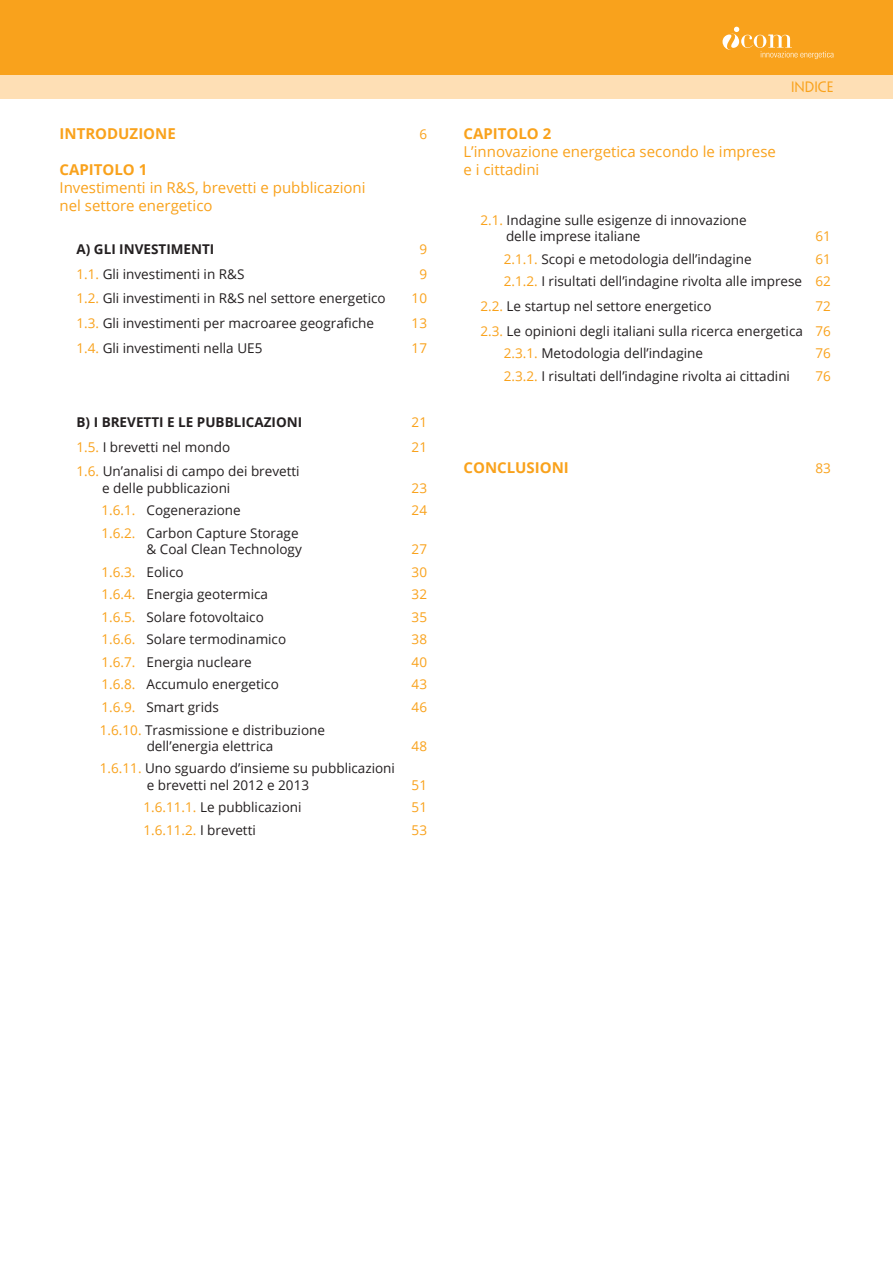
<style>
.page{position:relative;width:893px;height:1263px;background:#fff}
.page>*{position:absolute;margin:0;border:0;box-sizing:border-box;transform-origin:0 0}
.Sottotitolo_-_Titoli{font:15px/18px "Open Sans";color:#f9a21c}
.Titoli_1__liv{font:700 15px "Open Sans";color:#f9a21c}
.Rientro_2__liv{font:13.5px/16.2px "Open Sans";color:#231f20;text-align:right}
.Rientro_1__liv{font:13.5px/16.2px "Open Sans";color:#231f20}
.Rientro_2__liv-2{font:13.5px "Open Sans";color:#f9a21c}
.Rientro_1__liv-2{font:700 13.5px "Open Sans";color:#231f20}
.Rientro_1__liv-3{font:13.5px "Open Sans";color:#f9a21c}
.Testatina{font:13.5px "Penumbra Sans Std";color:#f9a21c}
.Titoli_1__liv-2{font:13.5px "Open Sans";color:#f9a21c}
.s1{color:#f9a21c}
.s2{color:#231f20}
</style>
<div class="page">
<div style="left:0;top:75px;width:893px;height:23px;background:#fedfb5"></div>
<div style="left:0;top:0;width:893px;height:75px;background:#f9a21c"></div>
<svg style="left:722px;top:27px;width:111px;height:32px;background:#f9ae3b"></svg>
<p class="Titoli_1__liv" style="left:60px;top:123px;width:118px">INTRODUZIONE</p>
<p class="Titoli_1__liv-2" style="left:419px;top:125px;width:9px">6</p>
<p class="Titoli_1__liv" style="left:60px;top:159px;width:89px">CAPITOLO 1</p>
<p class="Sottotitolo_-_Titoli" style="left:60px;top:178px;width:308px">Investimenti in R&amp;S, brevetti e pubblicazioni nel settore energetico</p>
<p class="Rientro_1__liv-2" style="left:77px;top:240px;width:139px">A) GLI INVESTIMENTI</p>
<p class="Rientro_1__liv-3" style="left:419px;top:240px;width:9px">9</p>
<p class="Rientro_1__liv" style="left:77px;top:265px;width:169px"><span class="s1">1.1.</span> Gli investimenti in R&amp;S</p>
<p class="Rientro_1__liv-3" style="left:419px;top:265px;width:9px">9</p>
<p class="Rientro_1__liv" style="left:77px;top:290px;width:311px"><span class="s1">1.2.</span> Gli investimenti in R&amp;S nel settore energetico</p>
<p class="Rientro_1__liv-3" style="left:412px;top:289px;width:17px">10</p>
<p class="Rientro_1__liv" style="left:77px;top:315px;width:299px"><span class="s1">1.3.</span> Gli investimenti per macroaree geografiche</p>
<p class="Rientro_1__liv-3" style="left:412px;top:314px;width:17px">13</p>
<p class="Rientro_1__liv" style="left:77px;top:339px;width:187px"><span class="s1">1.4.</span> Gli investimenti nella UE5</p>
<p class="Rientro_1__liv-3" style="left:412px;top:339px;width:17px">17</p>
<p class="Rientro_1__liv-2" style="left:77px;top:412px;width:227px">B) I BREVETTI E LE PUBBLICAZIONI</p>
<p class="Rientro_1__liv-3" style="left:412px;top:413px;width:17px">21</p>
<p class="Rientro_1__liv" style="left:77px;top:438px;width:155px"><span class="s1">1.5.</span> I brevetti nel mondo</p>
<p class="Rientro_1__liv-3" style="left:412px;top:437px;width:17px">21</p>
<p class="Rientro_1__liv" style="left:102px;top:463px;width:199px;text-indent:-26px"><span class="s1">1.6.</span> Un’analisi di campo dei brevetti e delle pubblicazioni</p>
<p class="Rientro_1__liv-3" style="left:412px;top:478px;width:17px">23</p>
<p class="Rientro_2__liv" style="left:102px;top:502px;width:141px"><span class="s1">1.6.1.</span> Cogenerazione</p>
<p class="Rientro_2__liv-2" style="left:412px;top:501px;width:17px">24</p>
<p class="Rientro_2__liv" style="left:102px;top:524px;width:202px"><span class="s1">1.6.2.</span> Carbon Capture Storage &amp; Coal Clean Technology</p>
<p class="Rientro_2__liv-2" style="left:412px;top:540px;width:17px">27</p>
<p class="Rientro_2__liv-2" style="left:102px;top:562px;width:84px">1.6.3. <span class="s2">Eolico</span></p>
<p class="Rientro_2__liv-2" style="left:412px;top:562px;width:17px">30</p>
<p class="Rientro_2__liv" style="left:102px;top:586px;width:168px"><span class="s1">1.6.4.</span> Energia geotermica</p>
<p class="Rientro_2__liv-2" style="left:412px;top:585px;width:17px">32</p>
<p class="Rientro_2__liv" style="left:102px;top:608px;width:164px"><span class="s1">1.6.5.</span> Solare fotovoltaico</p>
<p class="Rientro_2__liv-2" style="left:412px;top:607px;width:17px">35</p>
<p class="Rientro_2__liv" style="left:102px;top:631px;width:186px"><span class="s1">1.6.6.</span> Solare termodinamico</p>
<p class="Rientro_2__liv-2" style="left:412px;top:630px;width:17px">38</p>
<p class="Rientro_2__liv" style="left:102px;top:653px;width:152px"><span class="s1">1.6.7.</span> Energia nucleare</p>
<p class="Rientro_2__liv-2" style="left:412px;top:653px;width:17px">40</p>
<p class="Rientro_2__liv" style="left:102px;top:676px;width:179px"><span class="s1">1.6.8.</span> Accumulo energetico</p>
<p class="Rientro_2__liv-2" style="left:412px;top:675px;width:17px">43</p>
<p class="Rientro_2__liv" style="left:102px;top:699px;width:119px"><span class="s1">1.6.9.</span> Smart grids</p>
<p class="Rientro_2__liv-2" style="left:412px;top:698px;width:17px">46</p>
<p class="Rientro_2__liv" style="left:100px;top:721px;width:227px;text-align:center"><span class="s1">1.6.10.</span> Trasmissione e distribuzione dell’energia elettrica</p>
<p class="Rientro_2__liv-2" style="left:412px;top:737px;width:17px">48</p>
<p class="Rientro_2__liv" style="left:147px;top:760px;width:250px;text-align:left;text-indent:-47px"><span class="s1">1.6.11.</span> Uno sguardo d’insieme su pubblicazioni e brevetti nel 2012 e 2013</p>
<p class="Rientro_2__liv-2" style="left:412px;top:775px;width:17px">51</p>
<p class="Rientro_2__liv" style="left:144px;top:799px;width:160px"><span class="s1">1.6.11.1.</span> Le pubblicazioni</p>
<p class="Rientro_2__liv-2" style="left:412px;top:798px;width:17px">51</p>
<p class="Rientro_2__liv-2" style="left:144px;top:820px;width:114px">1.6.11.2. <span class="s2">I brevetti</span></p>
<p class="Rientro_2__liv-2" style="left:412px;top:820px;width:17px">53</p>
<p class="Titoli_1__liv" style="left:463px;top:123px;width:89px">CAPITOLO 2</p>
<p class="Sottotitolo_-_Titoli" style="left:463px;top:142px;width:314px">L’innovazione energetica secondo le imprese e i cittadini</p>
<p class="Rientro_1__liv" style="left:506px;top:211px;width:242px;text-indent:-26px"><span class="s1">2.1.</span> Indagine sulle esigenze di innovazione delle imprese italiane</p>
<p class="Testatina" style="left:791px;top:79px;width:44px">INDICE</p>
<p class="Rientro_1__liv-3" style="left:816px;top:227px;width:17px">61</p>
<p class="Rientro_2__liv" style="left:504px;top:250px;width:249px"><span class="s1">2.1.1.</span> Scopi e metodologia dell’indagine</p>
<p class="Rientro_2__liv-2" style="left:816px;top:249px;width:17px">61</p>
<p class="Rientro_2__liv" style="left:504px;top:273px;width:329px"><span class="s1">2.1.2.</span> I risultati dell’indagine rivolta alle imprese <span class="s1">62</span></p>
<p class="Rientro_1__liv" style="left:480px;top:297px;width:233px"><span class="s1">2.2.</span> Le startup nel settore energetico</p>
<p class="Rientro_1__liv-3" style="left:816px;top:297px;width:17px">72</p>
<p class="Rientro_1__liv" style="left:480px;top:322px;width:352px"><span class="s1">2.3.</span> Le opinioni degli italiani sulla ricerca energetica <span class="s1">76</span></p>
<p class="Rientro_2__liv" style="left:504px;top:345px;width:201px"><span class="s1">2.3.1.</span> Metodologia dell’indagine</p>
<p class="Rientro_2__liv-2" style="left:816px;top:344px;width:17px">76</p>
<p class="Rientro_2__liv" style="left:504px;top:367px;width:288px"><span class="s1">2.3.2.</span> I risultati dell’indagine rivolta ai cittadini</p>
<p class="Rientro_2__liv-2" style="left:816px;top:366px;width:17px">76</p>
<p class="Titoli_1__liv" style="left:463px;top:457px;width:107px">CONCLUSIONI</p>
<p class="Titoli_1__liv-2" style="left:816px;top:459px;width:17px">83</p>
</div>
